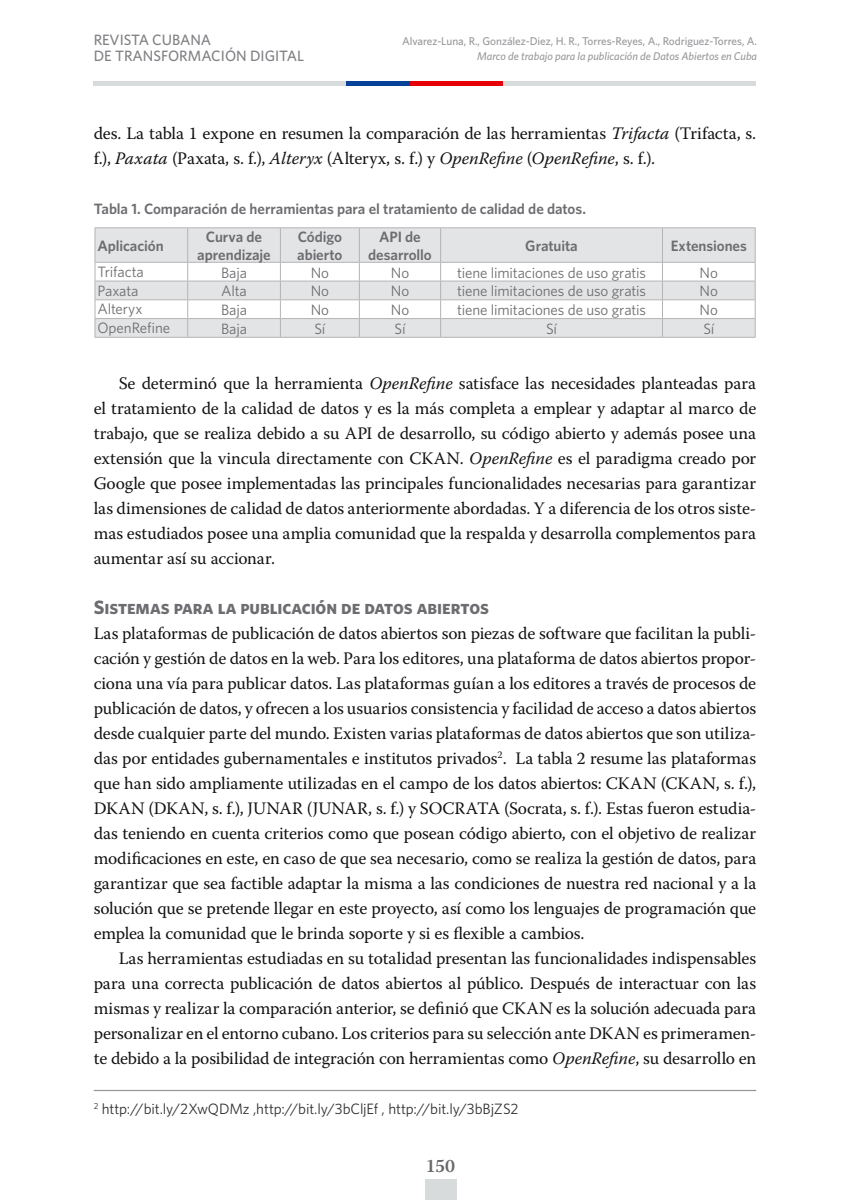
<style>
.page{position:relative;width:850px;height:1200px;background:#fff}
.page>*{position:absolute;margin:0;border:0;box-sizing:border-box;transform-origin:0 0}
.Val_2{font:19.38px "Whitney Bold SC";letter-spacing:-.005em;color:#6d6c70}
.t1{font:600 18.75px "Warnock Pro";color:#69686c}
._01_Cuerpo_CON_SANGR{font:17.5px/25px "Warnock Pro";letter-spacing:-.01em;color:#131313;text-align:justify}
._01_Cuerpo_SIN_SANGR{font:17.5px/25px "Warnock Pro";letter-spacing:-.01em;color:#131313;text-align:justify}
.CONTENIDO_TABLA{font:15px "Whitney";letter-spacing:-.01em;color:#6d6c70}
.CONTENIDO_TABLA-2{font:600 15px/17.5px "Whitney";letter-spacing:-.005em;color:#6d6c70;text-align:center}
.NOTA_AL_PIE{font:15px "Whitney";letter-spacing:-.01em;color:#2f2f2f}
.t2{font:500 15px/16.2px "Whitney";color:#818084}
.t3{font:500 11.25px "Whitney";letter-spacing:-.005em;color:#98989c}
.t4{font:italic 500 11.25px "Whitney";letter-spacing:-.005em;color:#98989c}
.s1{font-style:italic}
</style>
<div class="page">
<div style="left:94px;top:81px;width:662px;height:5px;background:#d8dbdc"></div>
<div style="left:425px;top:1179px;width:31px;height:21px;background:#d8dbdc"></div>
<div style="left:409px;top:81px;width:32px;height:5px;background:#e60005"></div>
<div style="left:378px;top:81px;width:31px;height:5px;background:#064398"></div>
<div style="left:472px;top:81px;width:31px;height:5px;background:#e60005"></div>
<div style="left:347px;top:81px;width:31px;height:5px;background:#064398"></div>
<div style="left:441px;top:81px;width:31px;height:5px;background:#e60005"></div>
<div style="left:96px;top:229px;width:659px;height:33px;background:#e3e4e6"></div>
<hr style="left:95px;top:228px;width:93px;height:1px;background:#b4b4b4">
<hr style="left:95px;top:228px;width:1px;height:34px;background:#b4b4b4">
<hr style="left:188px;top:228px;width:92px;height:1px;background:#b4b4b4">
<hr style="left:187px;top:228px;width:1px;height:34px;background:#b4b4b4">
<hr style="left:280px;top:228px;width:79px;height:1px;background:#b4b4b4">
<hr style="left:280px;top:228px;width:1px;height:34px;background:#b4b4b4">
<hr style="left:359px;top:228px;width:82px;height:1px;background:#b4b4b4">
<hr style="left:359px;top:228px;width:1px;height:34px;background:#b4b4b4">
<hr style="left:441px;top:228px;width:221px;height:1px;background:#b4b4b4">
<hr style="left:440px;top:228px;width:1px;height:34px;background:#b4b4b4">
<hr style="left:662px;top:228px;width:94px;height:1px;background:#b4b4b4">
<hr style="left:662px;top:228px;width:1px;height:34px;background:#b4b4b4">
<hr style="left:755px;top:228px;width:1px;height:34px;background:#b4b4b4">
<svg style="left:95px;top:262px;width:661px;height:75px"></svg>
<hr style="left:95px;top:337px;width:93px;height:1px;background:#b4b4b4">
<hr style="left:188px;top:337px;width:92px;height:1px;background:#b4b4b4">
<hr style="left:280px;top:337px;width:79px;height:1px;background:#b4b4b4">
<hr style="left:359px;top:337px;width:82px;height:1px;background:#b4b4b4">
<hr style="left:441px;top:337px;width:221px;height:1px;background:#b4b4b4">
<hr style="left:662px;top:337px;width:94px;height:1px;background:#b4b4b4">
<hr style="left:94px;top:1090px;width:662px;height:1px;background:#98989c">
<p class="t2" style="left:94px;top:31px;width:212px">REVISTA CUBANA<br>DE TRANSFORMACIÓN DIGITAL</p>
<p class="t3" style="left:402px;top:34px;width:357px">Alvarez-Luna, R., González-Diez, H. R., Torres-Reyes, A., Rodriguez-Torres, A.</p>
<p class="t4" style="left:477px;top:49px;width:281px">Marco de trabajo para la publicación de Datos Abiertos en Cuba</p>
<p class="_01_Cuerpo_CON_SANGR" style="left:94px;top:120px;width:664px">des. La tabla 1 expone en resumen la comparación de las herramientas <span class="s1">Trifacta</span> (Trifacta, s. f.), <span class="s1">Paxata</span> (Paxata, s. f.), <span class="s1">Alteryx</span> (Alteryx, s. f.) y <span class="s1">OpenRefine</span> (<span class="s1">OpenRefine</span>, s. f.).</p>
<p class="CONTENIDO_TABLA-2" style="left:94px;top:199px;width:494px">Tabla 1. Comparación de herramientas para el tratamiento de calidad de datos.</p>
<p class="CONTENIDO_TABLA-2" style="left:98px;top:237px;width:68px">Aplicación</p>
<p class="CONTENIDO_TABLA-2" style="left:197px;top:228px;width:75px">Curva de aprendizaje</p>
<p class="CONTENIDO_TABLA-2" style="left:297px;top:228px;width:47px;text-align:left">Código abierto</p>
<p class="CONTENIDO_TABLA-2" style="left:368px;top:228px;width:65px">API de desarrollo</p>
<p class="CONTENIDO_TABLA-2" style="left:525px;top:237px;width:54px">Gratuita</p>
<p class="CONTENIDO_TABLA-2" style="left:671px;top:237px;width:78px">Extensiones</p>
<p class="CONTENIDO_TABLA" style="left:98px;top:263px;width:48px">Trifacta</p>
<p class="CONTENIDO_TABLA" style="left:221px;top:264px;width:27px">Baja</p>
<p class="CONTENIDO_TABLA" style="left:311px;top:264px;width:20px">No</p>
<p class="CONTENIDO_TABLA" style="left:391px;top:264px;width:20px">No</p>
<p class="CONTENIDO_TABLA" style="left:457px;top:264px;width:190px">tiene limitaciones de uso gratis</p>
<p class="CONTENIDO_TABLA" style="left:700px;top:264px;width:20px">No</p>
<p class="CONTENIDO_TABLA" style="left:98px;top:281px;width:43px">Paxata</p>
<p class="CONTENIDO_TABLA" style="left:221px;top:282px;width:27px">Alta</p>
<p class="CONTENIDO_TABLA" style="left:311px;top:282px;width:20px">No</p>
<p class="CONTENIDO_TABLA" style="left:391px;top:282px;width:20px">No</p>
<p class="CONTENIDO_TABLA" style="left:457px;top:282px;width:190px">tiene limitaciones de uso gratis</p>
<p class="CONTENIDO_TABLA" style="left:700px;top:282px;width:20px">No</p>
<p class="CONTENIDO_TABLA" style="left:98px;top:300px;width:47px">Alteryx</p>
<p class="CONTENIDO_TABLA" style="left:221px;top:301px;width:27px">Baja</p>
<p class="CONTENIDO_TABLA" style="left:311px;top:301px;width:20px">No</p>
<p class="CONTENIDO_TABLA" style="left:391px;top:301px;width:20px">No</p>
<p class="CONTENIDO_TABLA" style="left:457px;top:301px;width:190px">tiene limitaciones de uso gratis</p>
<p class="CONTENIDO_TABLA" style="left:700px;top:301px;width:20px">No</p>
<p class="CONTENIDO_TABLA" style="left:98px;top:319px;width:74px">OpenRefine</p>
<p class="CONTENIDO_TABLA" style="left:221px;top:320px;width:27px">Baja</p>
<p class="CONTENIDO_TABLA" style="left:314px;top:320px;width:13px">Sí</p>
<p class="CONTENIDO_TABLA" style="left:394px;top:320px;width:13px">Sí</p>
<p class="CONTENIDO_TABLA" style="left:546px;top:320px;width:13px">Sí</p>
<p class="CONTENIDO_TABLA" style="left:703px;top:320px;width:13px">Sí</p>
<p class="_01_Cuerpo_CON_SANGR" style="left:94px;top:370px;width:664px;text-indent:25px">Se determinó que la herramienta <span class="s1">OpenRefine</span> satisface las necesidades planteadas para el tratamiento de la calidad de datos y es la más completa a emplear y adaptar al marco de trabajo, que se realiza debido a su API de desarrollo, su código abierto y además posee una extensión que la vincula directamente con CKAN. <span class="s1">OpenRefine</span> es el paradigma creado por Google que posee implementadas las principales funcionalidades necesarias para garantizar las dimensiones de calidad de datos anteriormente abordadas. Y a diferencia de los otros siste&shy;mas estudiados posee una amplia comunidad que la respalda y desarrolla complementos para aumentar así su accionar.</p>
<p class="Val_2" style="left:94px;top:595px;width:397px">Sistemas para la publicación de datos abiertos</p>
<p class="_01_Cuerpo_SIN_SANGR" style="left:94px;top:620px;width:664px">Las plataformas de publicación de datos abiertos son piezas de software que facilitan la publi&shy;cación y gestión de datos en la web. Para los editores, una plataforma de datos abiertos propor&shy;ciona una vía para publicar datos. Las plataformas guían a los editores a través de procesos de publicación de datos, y ofrecen a los usuarios consistencia y facilidad de acceso a datos abiertos desde cualquier parte del mundo. Existen varias plataformas de datos abiertos que son utiliza&shy;das por entidades gubernamentales e institutos privados<sup>2</sup>. La tabla 2 resume las plataformas que han sido ampliamente utilizadas en el campo de los datos abiertos: CKAN (CKAN, s. f.), DKAN (DKAN, s. f.), JUNAR (JUNAR, s. f.) y SOCRATA (Socrata, s. f.). Estas fueron estudia&shy;das teniendo en cuenta criterios como que posean código abierto, con el objetivo de realizar modificaciones en este, en caso de que sea necesario, como se realiza la gestión de datos, para garantizar que sea factible adaptar la misma a las condiciones de nuestra red nacional y a la solución que se pretende llegar en este proyecto, así como los lenguajes de programación que emplea la comunidad que le brinda soporte y si es flexible a cambios.</p>
<p class="_01_Cuerpo_CON_SANGR" style="left:94px;top:945px;width:664px;text-indent:25px">Las herramientas estudiadas en su totalidad presentan las funcionalidades indispensables para una correcta publicación de datos abiertos al público. Después de interactuar con las mismas y realizar la comparación anterior, se definió que CKAN es la solución adecuada para personalizar en el entorno cubano. Los criterios para su selección ante DKAN es primeramen&shy;te debido a la posibilidad de integración con herramientas como <span class="s1">OpenRefine</span>, su desarrollo en</p>
<p class="NOTA_AL_PIE" style="left:94px;top:1100px;width:426px"><sup>2</sup> http://bit.ly/2XwQDMz ,http://bit.ly/3bCljEf , http://bit.ly/3bBjZS2</p>
<p class="t1" style="left:426px;top:1155px;width:31px">150</p>
</div>
